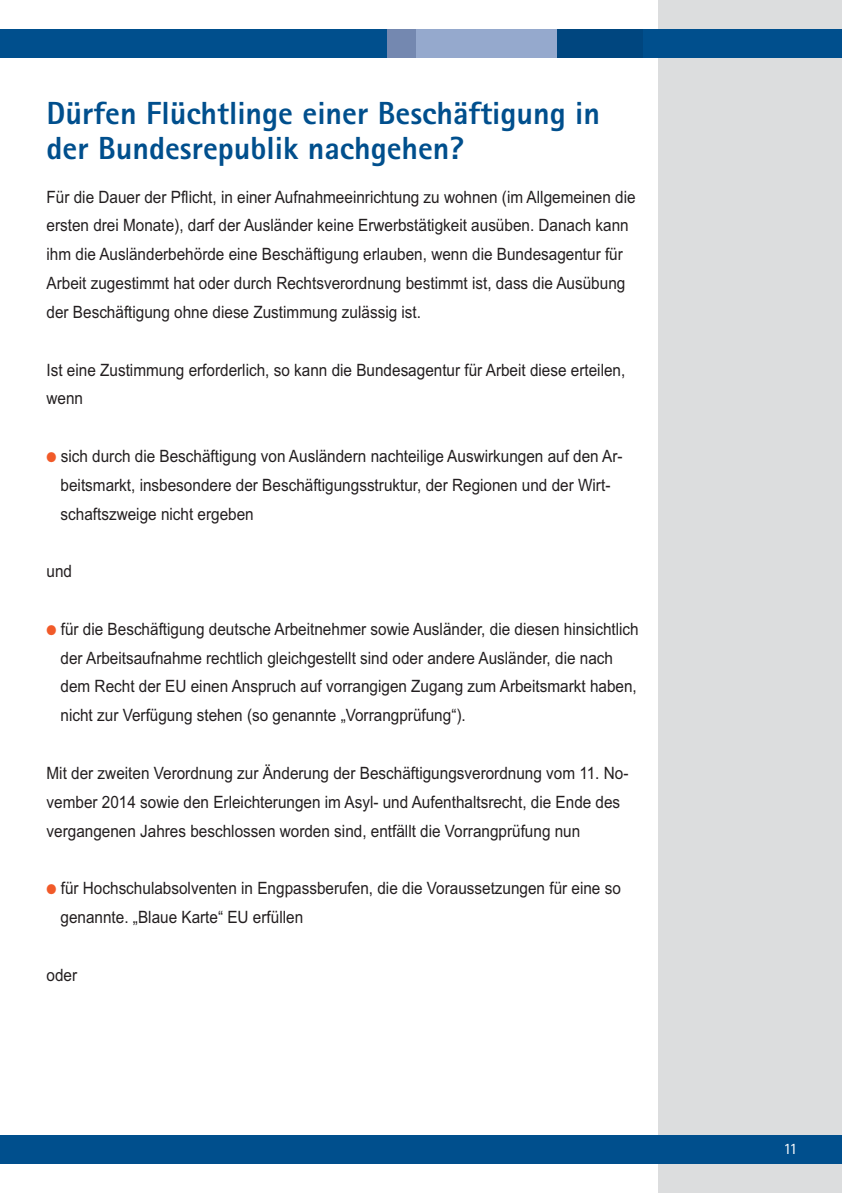
<style>
.page{position:relative;width:842px;height:1193px;background:#fff}
.page>*{position:absolute;margin:0;border:0;box-sizing:border-box;transform-origin:0 0}
.t1{font:800 32px/34.4px "Agfa Rotis Sans Serif";color:#004f8d}
.t2{font:17px/28.8px "Arial";color:#231f20;scale:.9 1}
.t3{font:16px "Agfa Rotis Sans Serif";color:#fff}
.s1{color:#f15a29}
</style>
<div class="page">
<div style="left:658px;top:0;width:183px;height:1193px;background:#dcddde"></div>
<div style="left:1px;top:29px;width:840px;height:29px;background:#004f8d"></div>
<div style="left:1px;top:1135px;width:840px;height:28px;background:#004f8d"></div>
<div style="left:415px;top:29px;width:142px;height:29px;background:#95a9cd"></div>
<div style="left:557px;top:29px;width:85px;height:29px;background:#00467f"></div>
<div style="left:387px;top:29px;width:28px;height:29px;background:#7488b0"></div>
<svg style="left:0;top:1135px;width:1px;height:28px"></svg>
<svg style="left:0;top:29px;width:1px;height:29px"></svg>
<h1 class="t1" style="left:46px;top:99px;width:554px">Dürfen Flüchtlinge einer Beschäftigung in der Bundesrepublik nachgehen?</h1>
<p class="t2" style="left:47px;top:184px;width:655px">Für die Dauer der Pflicht, in einer Aufnahmeeinrichtung zu wohnen (im Allgemeinen die ersten drei Monate), darf der Ausländer keine Erwerbstätigkeit ausüben. Danach kann ihm die Ausländerbehörde eine Beschäftigung erlauben, wenn die Bundesagentur für Arbeit zugestimmt hat oder durch Rechtsverordnung bestimmt ist, dass die Ausübung der Beschäftigung ohne diese Zustimmung zulässig ist.</p>
<p class="t2" style="left:47px;top:357px;width:644px">Ist eine Zustimmung erforderlich, so kann die Bundesagentur für Arbeit diese erteilen, wenn</p>
<p class="t2" style="left:61px;top:443px;width:625px;text-indent:-14px"><span class="s1">●</span> sich durch die Beschäftigung von Ausländern nachteilige Auswirkungen auf den Ar&shy;beitsmarkt, insbesondere der Beschäftigungsstruktur, der Regionen und der Wirt&shy;schaftszweige nicht ergeben</p>
<p class="t2" style="left:47px;top:558px;width:30px">und</p>
<p class="t2" style="left:61px;top:616px;width:643px;text-indent:-14px"><span class="s1">●</span> für die Beschäftigung deutsche Arbeitnehmer sowie Ausländer, die diesen hinsichtlich der Arbeitsaufnahme rechtlich gleichgestellt sind oder andere Ausländer, die nach dem Recht der EU einen Anspruch auf vorrangigen Zugang zum Arbeitsmarkt haben, nicht zur Verfügung stehen (so genannte „Vorrangprüfung“).</p>
<p class="t2" style="left:47px;top:760px;width:647px">Mit der zweiten Verordnung zur Änderung der Beschäftigungsverordnung vom 11. No&shy;vember 2014 sowie den Erleichterungen im Asyl- und Aufenthaltsrecht, die Ende des vergangenen Jahres beschlossen worden sind, entfällt die Vorrangprüfung nun</p>
<p class="t2" style="left:61px;top:875px;width:623px;text-indent:-14px"><span class="s1">●</span> für Hochschulabsolventen in Engpassberufen, die die Voraussetzungen für eine so genannte. „Blaue Karte“ EU erfüllen</p>
<p class="t2" style="left:47px;top:961px;width:36px">oder</p>
<p class="t3" style="left:782px;top:1142px;width:16px">11</p>
</div>
